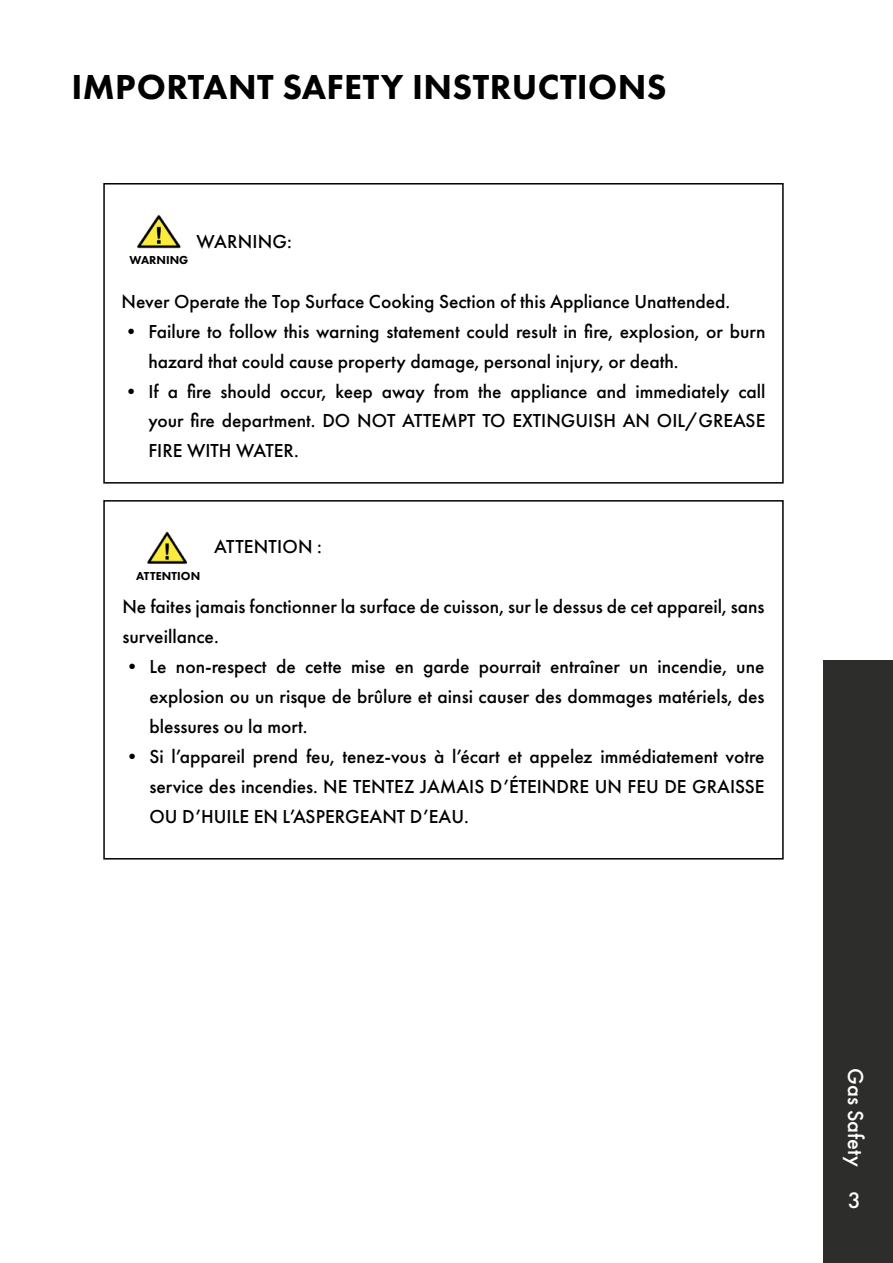
<style>
.page{position:relative;width:893px;height:1263px;background:#fff}
.page>*{position:absolute;margin:0;border:0;box-sizing:border-box;transform-origin:0 0}
.t1{font:800 36px "Futura PT";letter-spacing:.01em;color:#000}
.t2{font:500 23.25px "Futura PT";color:#fff}
.t3{font:500 22.5px "Futura PT";color:#fff}
.t4{font:500 19.5px/30px "Futura PT";color:#000;text-align:justify}
.t5{font:800 12px "Futura PT";letter-spacing:.005em;color:#000}
.s1{font-weight:400}
</style>
<div class="page">
<div style="left:823px;top:659px;width:70px;height:604px;background:#2d2d2c"></div>
<img style="left:137px;top:214px;width:44px;height:35px">
<div style="left:103px;top:183px;width:681px;height:301px;border:2px solid #000"></div>
<img style="left:147px;top:531px;width:41px;height:33px">
<div style="left:103px;top:500px;width:681px;height:359px;border:2px solid #000"></div>
<h1 class="t1" style="left:72px;top:64px;width:597px">IMPORTANT SAFETY INSTRUCTIONS</h1>
<p class="t5" style="left:130px;top:253px;width:60px">WARNING</p>
<p class="t4" style="left:197px;top:226px;width:97px">WARNING:</p>
<p class="t4" style="left:121px;top:286px;width:610px">Never Operate the Top Surface Cooking Section of this Appliance Unattended.</p>
<p class="t4" style="left:148px;top:316px;width:618px;text-indent:-27px"><span class="s1">•</span> Failure to follow this warning statement could result in fire, explosion, or burn hazard that could cause property damage, personal injury, or death.</p>
<p class="t4" style="left:148px;top:376px;width:619px;text-indent:-27px"><span class="s1">•</span> If a fire should occur, keep away from the appliance and immediately call your fire department. DO NOT ATTEMPT TO EXTINGUISH AN OIL/GREASE FIRE WITH WATER.</p>
<p class="t5" style="left:136px;top:568px;width:66px">ATTENTION</p>
<p class="t4" style="left:214px;top:531px;width:109px">ATTENTION :</p>
<p class="t4" style="left:122px;top:591px;width:644px">Ne faites jamais fonctionner la surface de cuisson, sur le dessus de cet appareil, sans surveillance.</p>
<p class="t4" style="left:149px;top:651px;width:617px;text-indent:-27px"><span class="s1">•</span> Le non-respect de cette mise en garde pourrait entraîner un incendie, une explosion ou un risque de brûlure et ainsi causer des dommages matériels, des blessures ou la mort.</p>
<p class="t4" style="left:149px;top:741px;width:617px;text-indent:-27px"><span class="s1">•</span> Si l’appareil prend feu, tenez-vous à l’écart et appelez immédiatement votre service des incendies. NE TENTEZ JAMAIS D’ÉTEINDRE UN FEU DE GRAISSE OU D’HUILE EN L’ASPERGEANT D’EAU.</p>
<p class="t3" style="left:869px;top:1068px;width:101px;rotate:90deg">Gas Safety</p>
<p class="t2" style="left:848px;top:1186px;width:15px">3</p>
</div>
